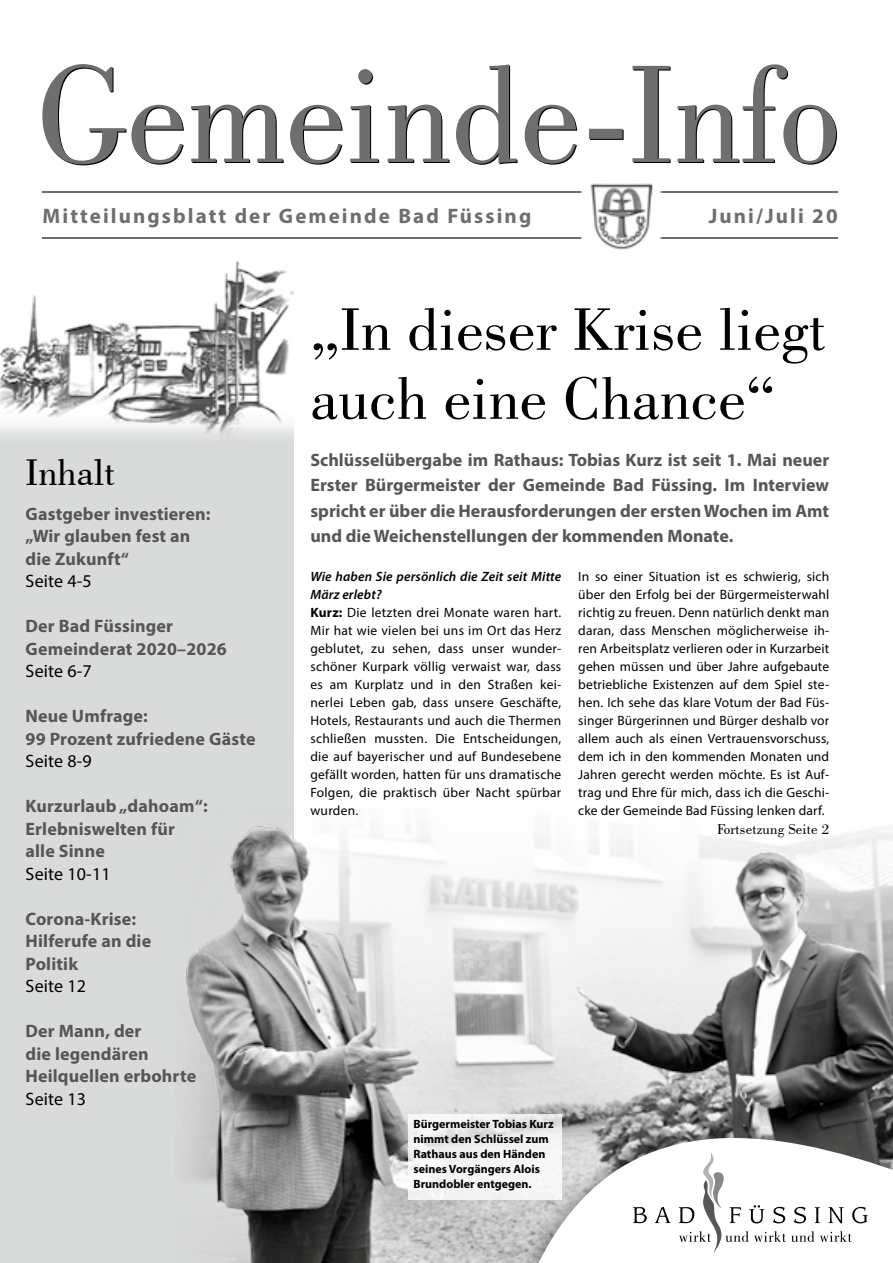
<style>
.page{position:relative;width:893px;height:1263px;background:#fff}
.page>*{position:absolute;margin:0;border:0;box-sizing:border-box;transform-origin:0 0}
.t1{font:63px/69px "Bodoni BT";color:#000}
.t2{font:39px "Bodoni BT";color:#000}
.t3{font:700 21px "Myriad Pro";letter-spacing:.1em;color:#6e6e6e}
.t4{font:700 18px/22.5px "Myriad Pro";letter-spacing:.01em;color:#565655}
.t5{font:18px "Myriad Pro";letter-spacing:.01em;color:#000}
.t6{font:15px "Bodoni BT";letter-spacing:.01em;color:#000}
.t7{font:13.5px/18px "Myriad Pro";letter-spacing:.02em;color:#000}
.t8{font:700 12px/15px "Myriad Pro";color:#000}
.s1{font-weight:600;font-style:italic}
.s2{font-weight:700}
</style>
<div class="page">
<div style="left:0;top:383px;width:293px;height:880px;background:#d9dada"></div>
<img style="left:0;top:261px;width:293px;height:173px">
<img style="left:186px;top:809px;width:707px;height:454px">
<div style="left:517px;top:1118px;width:376px;height:145px;background:#565655;opacity:.75"></div>
<svg style="left:538px;top:1137px;width:355px;height:126px"></svg>
<svg style="left:42px;top:64px;width:794px;height:100px"></svg>
<hr style="left:43px;top:191px;width:795px;height:1px;background:#6e6e6e">
<hr style="left:43px;top:237px;width:795px;height:1px;background:#6e6e6e">
<div style="left:580px;top:174px;width:81px;height:84px;background:#fff"></div>
<img style="left:590px;top:183px;width:63px;height:67px">
<svg style="left:408px;top:1114px;width:153px;height:85px;fill:#f4f4f4"></svg>
<h3 class="t3" style="left:43px;top:202px;width:490px">Mitteilungsblatt der Gemeinde Bad Füssing</h3>
<h3 class="t3" style="left:709px;top:202px;width:130px">Juni/Juli 20</h3>
<h2 class="t2" style="left:26px;top:448px;width:91px">Inhalt</h2>
<h3 class="t4" style="left:26px;top:502px;width:187px">Gastgeber investieren: „Wir glauben fest an die Zukunft“</h3>
<h3 class="t5" style="left:26px;top:570px;width:68px">Seite 4-5</h3>
<h3 class="t4" style="left:26px;top:614px;width:203px">Der Bad Füssinger<br>Gemeinderat 2020–2026</h3>
<h3 class="t5" style="left:26px;top:660px;width:68px">Seite 6-7</h3>
<h3 class="t4" style="left:26px;top:704px;width:232px">Neue Umfrage:<br>99 Prozent zufriedene Gäste</h3>
<h3 class="t5" style="left:26px;top:750px;width:68px">Seite 8-9</h3>
<h3 class="t4" style="left:26px;top:794px;width:184px">Kurzurlaub „dahoam“:<br>Erlebniswelten für alle Sinne</h3>
<h3 class="t5" style="left:26px;top:863px;width:87px">Seite 10-11</h3>
<h3 class="t4" style="left:26px;top:907px;width:127px">Corona-Krise:<br>Hilferufe an die<br>Politik</h3>
<h3 class="t5" style="left:26px;top:975px;width:62px">Seite 12</h3>
<h3 class="t4" style="left:26px;top:1019px;width:172px">Der Mann, der<br>die legendären<br>Heilquellen erbohrte</h3>
<h3 class="t5" style="left:26px;top:1088px;width:62px">Seite 13</h3>
<h1 class="t1" style="left:310px;top:293px;width:517px">„In dieser Krise liegt auch eine Chance“</h1>
<p class="t4" style="left:310px;top:446px;width:520px;line-height:25.5px;text-align:justify">Schlüsselübergabe im Rathaus: Tobias Kurz ist seit 1. Mai neuer Erster Bürgermeister der Gemeinde Bad Füssing. Im Interview spricht er über die Herausforderungen der ersten Wochen im Amt und die Weichenstellungen der kommenden Monate.</p>
<p class="t7" style="left:310px;top:567px;width:252px"><span class="s1">Wie haben Sie persönlich die Zeit seit Mitte März erlebt?<br></span><span class="s2">Kurz:</span> Die letzten drei Monate waren hart.<br>Mir hat wie vielen bei uns im Ort das Herz geblutet, zu sehen, dass unser wunder&shy;schöner Kurpark völlig verwaist war, dass es am Kurplatz und in den Straßen kei&shy;nerlei Leben gab, dass unsere Geschäfte, Hotels, Restaurants und auch die Thermen schließen mussten. Die Entscheidungen, die auf bayerischer und auf Bundesebene gefällt worden, hatten für uns dramatische Folgen, die praktisch über Nacht spürbar wurden.</p>
<p class="t7" style="left:578px;top:567px;width:252px;text-align:justify">In so einer Situation ist es schwierig, sich über den Erfolg bei der Bürgermeisterwahl richtig zu freuen. Denn natürlich denkt man daran, dass Menschen möglicherweise ih&shy;ren Arbeitsplatz verlieren oder in Kurzarbeit gehen müssen und über Jahre aufgebaute betriebliche Existenzen auf dem Spiel ste&shy;hen. Ich sehe das klare Votum der Bad Füs&shy;singer Bürgerinnen und Bürger deshalb vor allem auch als einen Vertrauensvorschuss, dem ich in den kommenden Monaten und Jahren gerecht werden möchte. Es ist Auf&shy;trag und Ehre für mich, dass ich die Geschi&shy;cke der Gemeinde Bad Füssing lenken darf.</p>
<p class="t6" style="left:717px;top:820px;width:114px">Fortsetzung Seite 2</p>
<p class="t8" style="left:413px;top:1116px;width:142px">Bürgermeister Tobias Kurz nimmt den Schlüssel zum<br>Rathaus aus den Händen seines Vorgängers Alois<br>Brundobler entgegen.</p>
</div>
